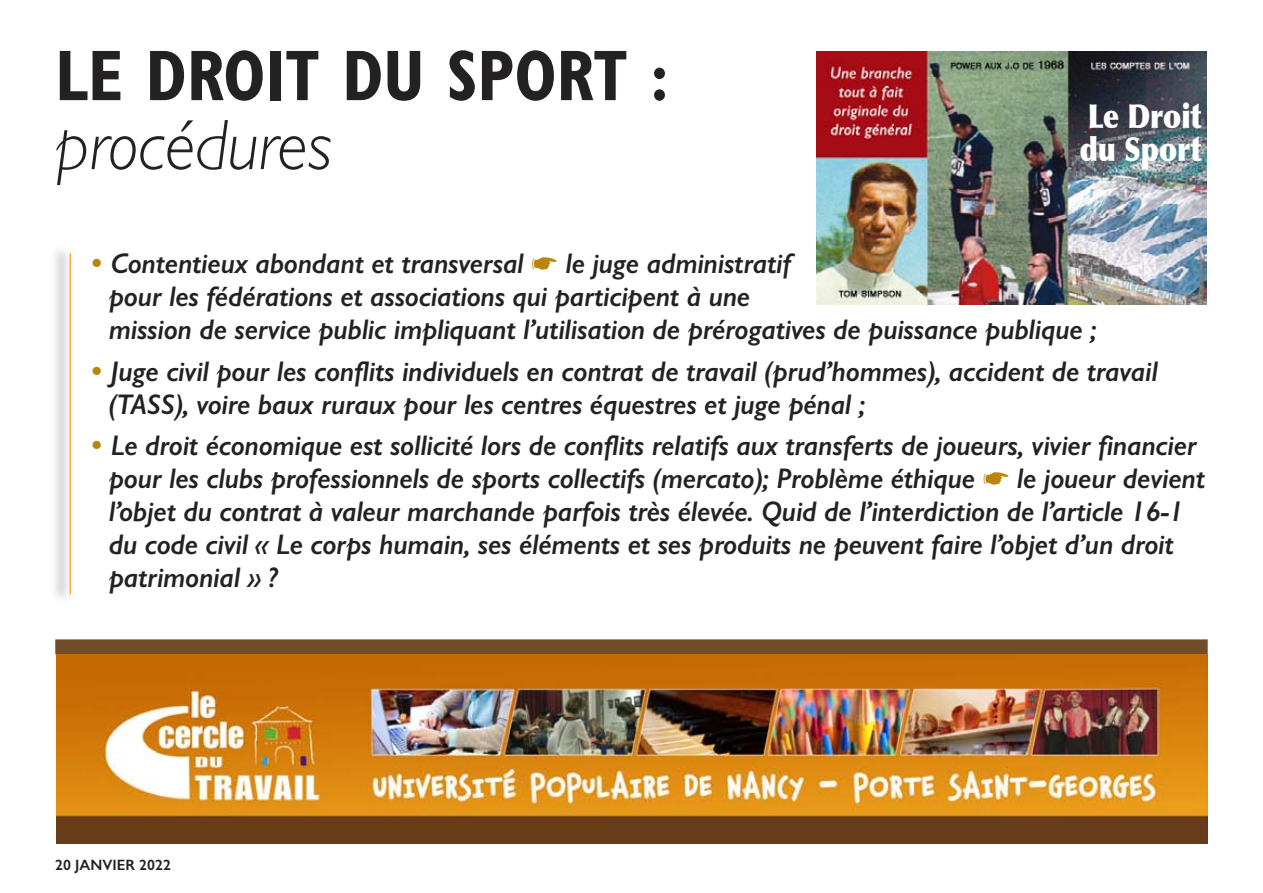
<style>
.page{position:relative;width:1263px;height:893px;background:#fff}
.page>*{position:absolute;margin:0;border:0;box-sizing:border-box;transform-origin:0 0}
.t1{font:700 condensed 72px "Gill Sans";color:#232122;scale:.95 1}
.t2{font:italic 300 72px "Gill Sans";color:#232122;scale:.95 1}
.t3{font:900 33px/33px "Optima";color:#fff;scale:.85 1}
.t4{font:italic 600 28.5px/33px "Gill Sans";letter-spacing:-.01em;color:#232122}
.t5{font:600 15px "Gill Sans";color:#232122}
.s1{font-weight:700;font-style:normal;font-stretch:condensed;color:#b8860b}
.s2{color:#b8860b}
</style>
<div class="page">
<div style="left:55px;top:639px;width:1153px;height:15px;background:#724c25"></div>
<img style="left:56px;top:655px;width:1152px;height:188px">
<hr style="left:70px;top:253px;width:1px;height:342px;background:#f6ac43">
<img style="left:816px;top:52px;width:391px;height:252px">
<h1 class="t1" style="left:55px;top:49px;width:647px">LE DROIT DU SPORT :</h1>
<h1 class="t2" style="left:55px;top:118px;width:293px">procédures</h1>
<p class="t3" style="left:1080px;top:103px;width:144px">Le Droit du Sport</p>
<p class="t4" style="left:109px;top:247px;width:989px;text-indent:-17px"><span class="s1">•</span> Contentieux abondant et transversal <span class="s2">☛</span> le juge administratif<br>pour les fédérations et associations qui participent à une<br>mission de service public impliquant l’utilisation de prérogatives de puissance publique ;</p>
<p class="t4" style="left:109px;top:354px;width:1050px;text-indent:-17px"><span class="s1">•</span> Juge civil pour les conflits individuels en contrat de travail (prud’hommes), accident de travail (TASS), voire baux ruraux pour les centres équestres et juge pénal ;</p>
<p class="t4" style="left:109px;top:429px;width:1098px;text-indent:-17px"><span class="s1">•</span> Le droit économique est sollicité lors de conflits relatifs aux transferts de joueurs, vivier financier pour les clubs professionnels de sports collectifs (mercato); Problème éthique <span class="s2">☛</span> le joueur devient l’objet du contrat à valeur marchande parfois très élevée. Quid de l’interdiction de l’article 16-1 du code civil « Le corps humain, ses éléments et ses produits ne peuvent faire l’objet d’un droit patrimonial » ?</p>
<p class="t5" style="left:55px;top:856px;width:117px">20 JANVIER 2022</p>
</div>
